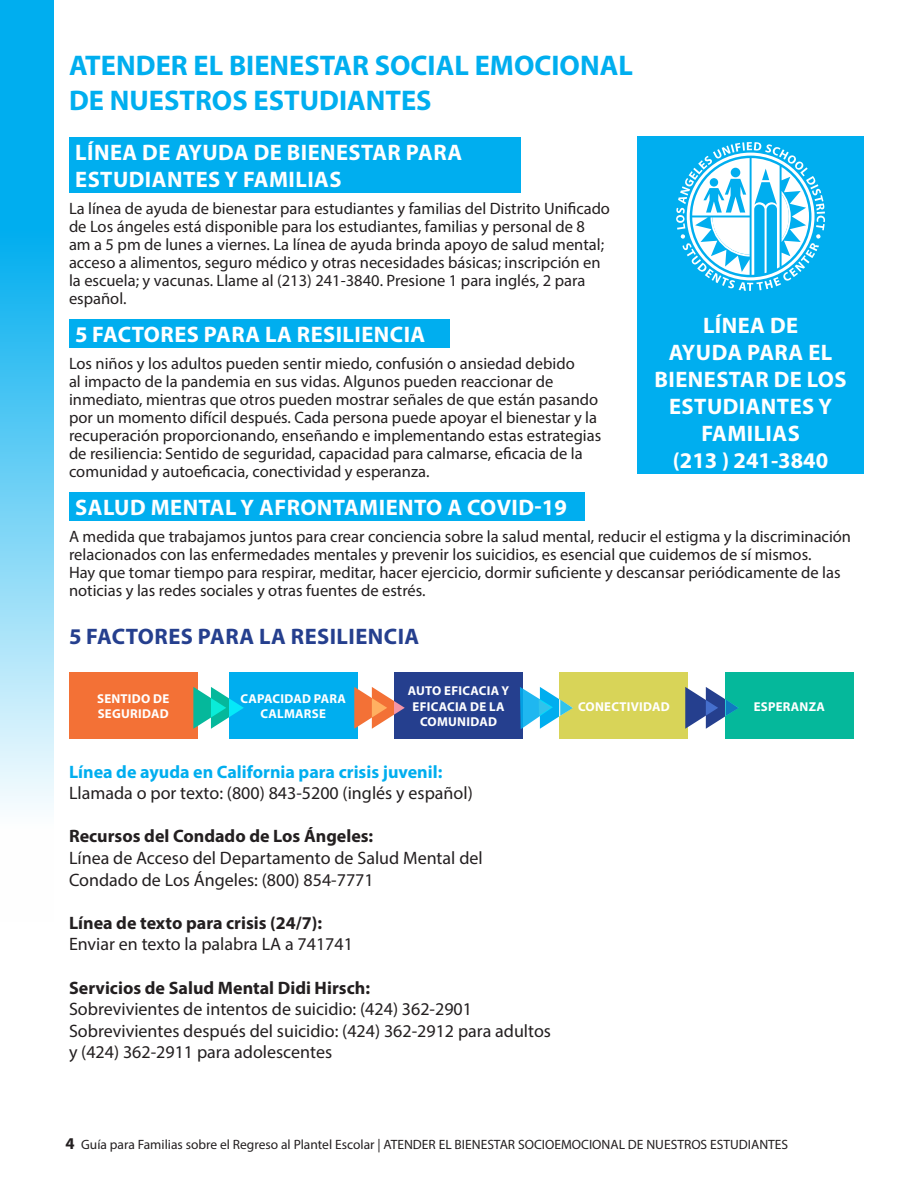
<style>
.page{position:relative;width:918px;height:1188px;background:#fff}
.page>*{position:absolute;margin:0;border:0;box-sizing:border-box;transform-origin:0 0}
.t1{font:700 28.5px/34.2px "Myriad Pro";color:#00aeef}
.t2{font:700 22.5px/27px "Myriad Pro";letter-spacing:.02em;color:#fff}
.t3{font:700 22.5px "Myriad Pro";letter-spacing:.02em;color:#253f8e}
.t4{font:700 22.5px "Myriad Pro";color:#fff}
.t5{font:18px/21.6px "Myriad Pro";color:#231f20}
.t6{font:700 18px "Myriad Pro";color:#231f20}
.t7{font:700 18px "Myriad Pro";color:#00aeef}
.t8{font:16.5px/18px "Myriad Pro";color:#231f20}
.t9{font:13.5px "Myriad Pro";color:#231f20}
.t10{font:700 12.9px/15.5px "Myriad Pro";letter-spacing:.02em;color:#fff;text-align:center}
.s1{font-weight:700;font-size:16.5px}
</style>
<div class="page">
<svg style="left:0;top:0;width:54px;height:808px;background:#57c9f4"></svg>
<div style="left:69px;top:137px;width:452px;height:56px;background:#00aeef"></div>
<div style="left:69px;top:319px;width:380px;height:29px;background:#00aeef"></div>
<div style="left:69px;top:492px;width:515px;height:29px;background:#00aeef"></div>
<div style="left:69px;top:673px;width:128px;height:66px;background:#f37136"></div>
<div style="left:229px;top:673px;width:128px;height:66px;background:#00aeef"></div>
<div style="left:394px;top:673px;width:129px;height:66px;background:#253f8e"></div>
<div style="left:560px;top:673px;width:128px;height:66px;background:#d8d458"></div>
<div style="left:725px;top:673px;width:129px;height:66px;background:#05b89b"></div>
<svg style="left:354px;top:687px;width:51px;height:42px"></svg>
<svg style="left:193px;top:687px;width:51px;height:42px"></svg>
<svg style="left:520px;top:687px;width:53px;height:42px"></svg>
<svg style="left:685px;top:687px;width:54px;height:42px"></svg>
<div style="left:637px;top:136px;width:227px;height:338px;background:#00aeef"></div>
<svg style="left:676px;top:142px;width:149px;height:149px"></svg>
<p class="t1" style="left:69px;top:48px;width:565px">ATENDER EL BIENESTAR SOCIAL EMOCIONAL<br>DE NUESTROS ESTUDIANTES</p>
<p class="t2" style="left:75px;top:138px;width:388px">LÍNEA DE AYUDA DE BIENESTAR PARA<br>ESTUDIANTES Y FAMILIAS</p>
<p class="t8" style="left:69px;top:199px;width:543px">La línea de ayuda de bienestar para estudiantes y familias del Distrito Unificado de Los ángeles está disponible para los estudiantes, familias y personal de 8 am a 5 pm de lunes a viernes. La línea de ayuda brinda apoyo de salud mental; acceso a alimentos, seguro médico y otras necesidades básicas; inscripción en la escuela; y vacunas. Llame al (213) 241-3840. Presione 1 para inglés, 2 para español.</p>
<p class="t2" style="left:75px;top:320px;width:352px">5 FACTORES PARA LA RESILIENCIA</p>
<p class="t8" style="left:69px;top:354px;width:534px">Los niños y los adultos pueden sentir miedo, confusión o ansiedad debido<br>al impacto de la pandemia en sus vidas. Algunos pueden reaccionar de inmediato, mientras que otros pueden mostrar señales de que están pasando por un momento difícil después. Cada persona puede apoyar el bienestar y la recuperación proporcionando, enseñando e implementando estas estrategias de resiliencia: Sentido de seguridad, capacidad para calmarse, eficacia de la comunidad y autoeficacia, conectividad y esperanza.</p>
<p class="t2" style="left:75px;top:493px;width:493px">SALUD MENTAL Y AFRONTAMIENTO A COVID-19</p>
<p class="t8" style="left:69px;top:527px;width:784px">A medida que trabajamos juntos para crear conciencia sobre la salud mental, reducir el estigma y la discriminación relacionados con las enfermedades mentales y prevenir los suicidios, es esencial que cuidemos de sí mismos.<br>Hay que tomar tiempo para respirar, meditar, hacer ejercicio, dormir suficiente y descansar periódicamente de las noticias y las redes sociales y otras fuentes de estrés.</p>
<p class="t3" style="left:69px;top:622px;width:352px">5 FACTORES PARA LA RESILIENCIA</p>
<p class="t2" style="left:655px;top:311px;width:194px;text-align:center">LÍNEA DE<br>AYUDA PARA EL<br>BIENESTAR DE LOS<br>ESTUDIANTES Y<br>FAMILIAS</p>
<p class="t4" style="left:673px;top:446px;width:157px">(213 ) 241-3840</p>
<p class="t10" style="left:97px;top:691px;width:74px;text-align:left">SENTIDO DE<br>SEGURIDAD</p>
<p class="t10" style="left:240px;top:691px;width:107px">CAPACIDAD PARA<br>CALMARSE</p>
<p class="t10" style="left:408px;top:683px;width:103px">AUTO EFICACIA Y<br>EFICACIA DE LA<br>COMUNIDAD</p>
<p class="t7" style="left:69px;top:760px;width:375px">Línea de ayuda en California para crisis juvenil:</p>
<p class="t5" style="left:69px;top:782px;width:405px">Llamada o por texto: (800) 843-5200 (inglés y español)</p>
<p class="t6" style="left:69px;top:825px;width:306px">Recursos del Condado de Los Ángeles:</p>
<p class="t5" style="left:69px;top:847px;width:415px">Línea de Acceso del Departamento de Salud Mental del<br>Condado de Los Ángeles: (800) 854-7771</p>
<p class="t6" style="left:69px;top:911px;width:255px">Línea de texto para crisis (24/7):</p>
<p class="t5" style="left:69px;top:933px;width:285px">Enviar en texto la palabra LA a 741741</p>
<p class="t6" style="left:69px;top:976px;width:303px">Servicios de Salud Mental Didi Hirsch:</p>
<p class="t5" style="left:69px;top:998px;width:405px">Sobrevivientes de intentos de suicidio: (424) 362-2901</p>
<p class="t5" style="left:69px;top:1020px;width:484px">Sobrevivientes después del suicidio: (424) 362-2912 para adultos y (424) 362-2911 para adolescentes</p>
<p class="t10" style="left:578px;top:698px;width:93px">CONECTIVIDAD</p>
<p class="t10" style="left:754px;top:698px;width:73px">ESPERANZA</p>
<p class="t9" style="left:65px;top:1136px;width:724px"><span class="s1">4</span> Guía para Familias sobre el Regreso al Plantel Escolar | ATENDER EL BIENESTAR SOCIOEMOCIONAL DE NUESTROS ESTUDIANTES</p>
</div>
